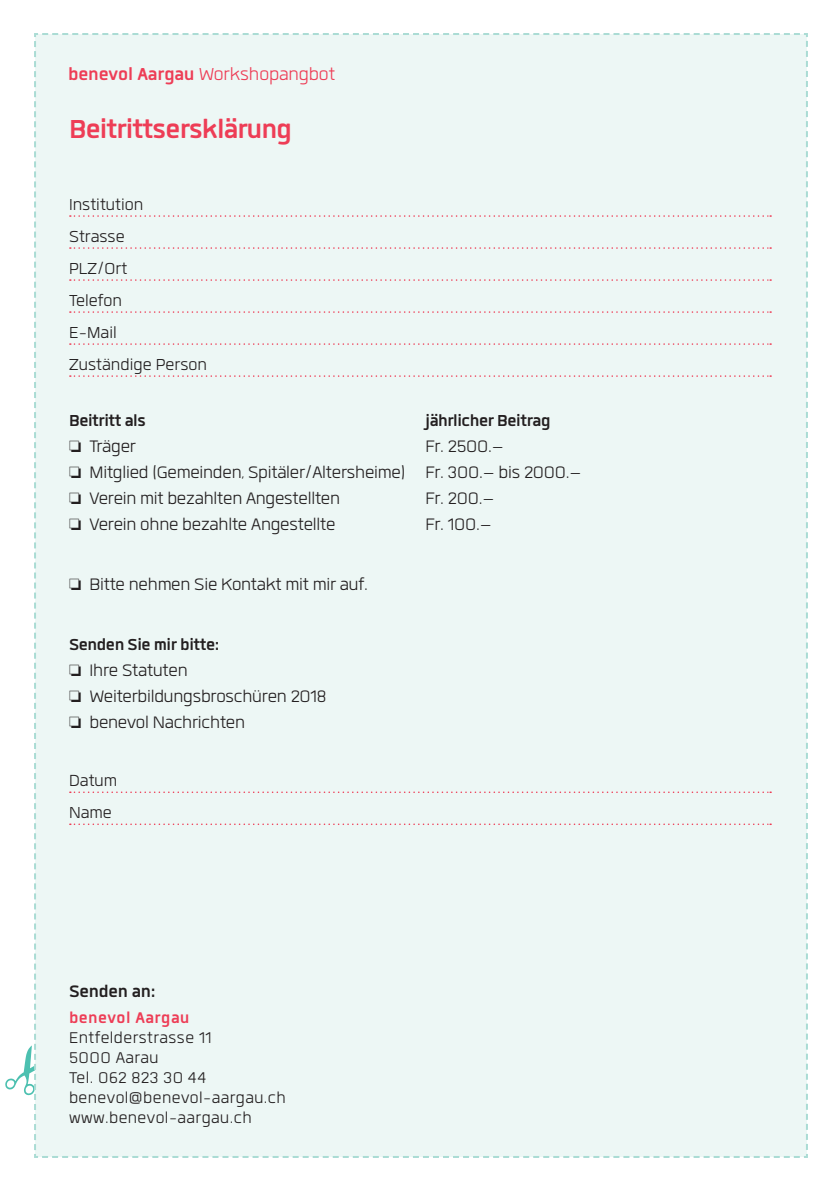
<style>
.page{position:relative;width:840px;height:1191px;background:#fff}
.page>*{position:absolute;margin:0;border:0;box-sizing:border-box;transform-origin:0 0}
.t1{font:700 36px "Quan";letter-spacing:-.025em;color:#ee3d56}
.t2{font:300 24px "Quan";letter-spacing:-.005em;color:#ee3d56}
.t3{font:300 23px/26px "Quan";letter-spacing:-.01em;color:#231f20}
.t4{font:700 23px "Quan";letter-spacing:-.01em;color:#231f20}
.t5{font:300 22px/32px "Quan";color:#231f20}
.t6{font:700 22px "Quan";letter-spacing:-.02em;color:#231f20}
.t7{font:300 21.6px/20px "Quan";letter-spacing:.02em;color:#231f20}
.t8{font:700 21.6px "Quan";letter-spacing:.02em;color:#ee3d56}
.s1{font-weight:700}
</style>
<div class="page">
<div style="left:34px;top:33px;width:773px;height:1125px;background:#edf7f5"></div>
<p class="t2" style="left:68px;top:63px;width:268px"><span class="s1">benevol Aargau</span> Workshopangbot</p>
<h1 class="t1" style="left:69px;top:111px;width:224px">Beitrittsersklärung</h1>
<p class="t5" style="left:69px;top:188px;width:139px">Institution<br>Strasse<br>PLZ/Ort<br>Telefon<br>E-Mail<br>Zuständige Person</p>
<p class="t6" style="left:69px;top:409px;width:78px">Beitritt als</p>
<p class="t6" style="left:425px;top:409px;width:126px">jährlicher Beitrag</p>
<p class="t3" style="left:69px;top:433px;width:68px">❏ Träger</p>
<p class="t3" style="left:69px;top:433px;width:513px;text-indent:356px">Fr. 2500.–<br>❏ Mitglied (Gemeinden, Spitäler/Altersheime) Fr. 300.– bis 2000.– ❏ Verein mit bezahlten Angestellten</p>
<p class="t3" style="left:425px;top:485px;width:70px">Fr. 200.–</p>
<p class="t3" style="left:69px;top:511px;width:268px">❏ Verein ohne bezahlte Angestellte</p>
<p class="t3" style="left:425px;top:511px;width:68px">Fr. 100.–</p>
<p class="t3" style="left:69px;top:571px;width:300px">❏ Bitte nehmen Sie Kontakt mit mir auf.</p>
<p class="t6" style="left:69px;top:633px;width:152px">Senden Sie mir bitte:</p>
<p class="t3" style="left:69px;top:657px;width:259px">❏ Ihre Statuten<br>❏ Weiterbildungsbroschüren 2018 ❏ benevol Nachrichten</p>
<p class="t5" style="left:69px;top:764px;width:50px">Datum<br>Name</p>
<p class="t4" style="left:69px;top:980px;width:88px">Senden an:</p>
<p class="t8" style="left:69px;top:1007px;width:122px">benevol Aargau</p>
<p class="t7" style="left:69px;top:1027px;width:218px">Entfelderstrasse 11<br>5000 Aarau<br>Tel. 062 823 30 44 benevol@benevol-aargau.ch www.benevol-aargau.ch</p>
</div>
